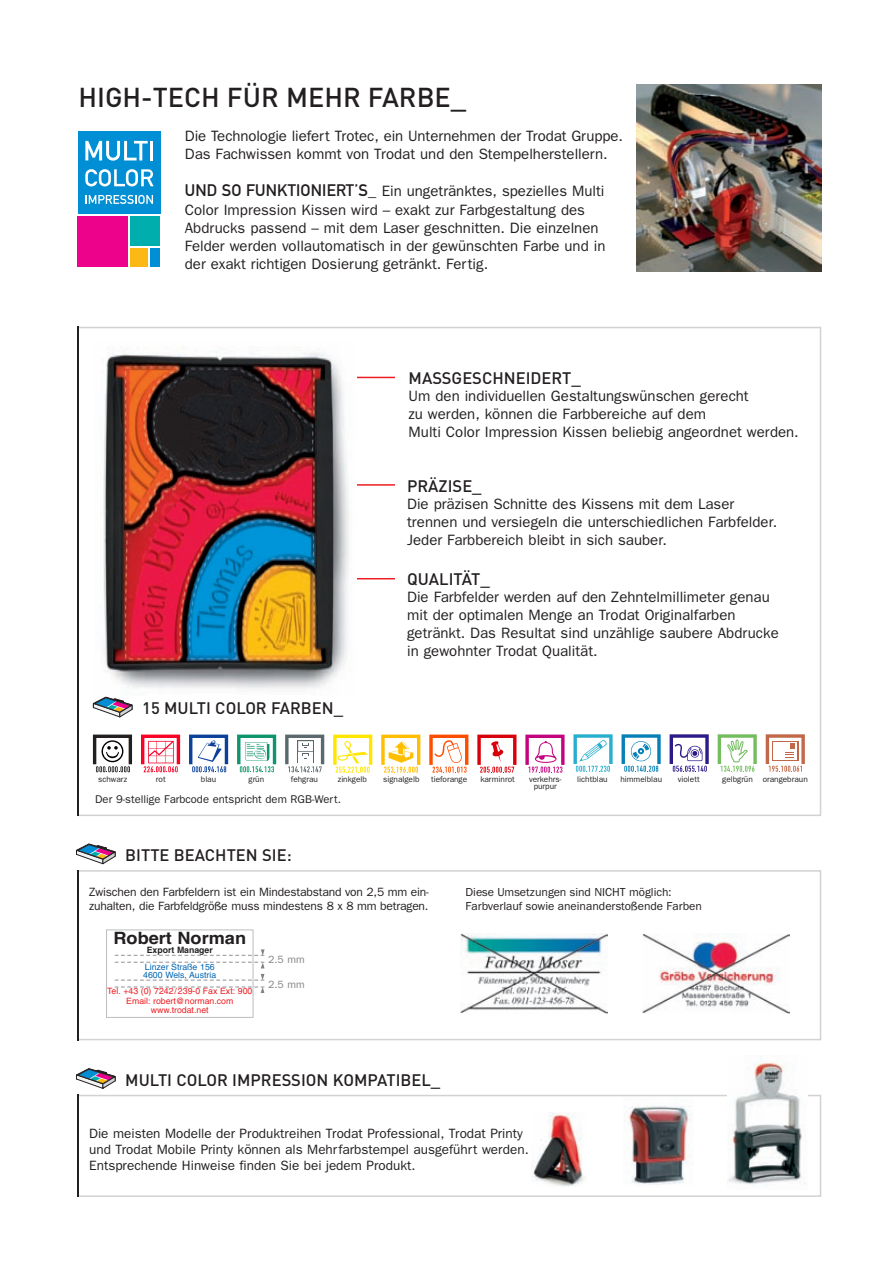
<style>
.page{position:relative;width:893px;height:1262px;background:#fff}
.page>*{position:absolute;margin:0;border:0;box-sizing:border-box;transform-origin:0 0}
.t1{font:500 27px "DIN";color:#231f20}
.t2{font:700 16.95px "Helvetica";color:#231f20;scale:1.07 1}
.t3{font:500 16.5px "DIN";color:#231f20}
.t4{font:15px/18px "Franklin Gothic";color:#231f20}
.t5{font:13.5px/16.2px "Franklin Gothic";color:#231f20}
.t6{font:12px/13.5px "Franklin Gothic";letter-spacing:-.015em;color:#231f20}
.t7{font:12px/13.5px "Franklin Got Itc T";color:#231f20}
.t8{font:11.25px "Franklin Gothic";color:#231f20}
.t9{font:10.5px "Franklin Gothic";color:#808285}
.t10{font:8.7px/9.1px "Helvetica";color:#ee1d23;text-align:center}
.t11{font:8.7px/8.7px "Helvetica";color:#0166b3}
.t12{font:700 8.7px "Helvetica";color:#231f20}
.t13{font:8.25px/6.8px "Franklin Gothic";color:#231f20;text-align:center}
.s1{font-family:"DIN Mittelschrift";font-size:16.5px}
</style>
<div class="page">
<div style="left:77px;top:870px;width:744px;height:170px;border:2px solid #d1d2d4"></div>
<hr style="left:77px;top:870px;width:2px;height:170px;background:#231f20">
<svg style="left:76px;top:843px;width:40px;height:21px"></svg>
<div style="left:77px;top:1094px;width:744px;height:102px;border:2px solid #d1d2d4"></div>
<img style="left:624px;top:1096px;width:70px;height:89px">
<img style="left:531px;top:1112px;width:54px;height:73px">
<hr style="left:77px;top:1094px;width:2px;height:102px;background:#231f20">
<svg style="left:76px;top:1068px;width:40px;height:21px"></svg>
<img style="left:728px;top:1055px;width:80px;height:130px">
<div style="left:106px;top:929px;width:147px;height:88px;border:1px solid #bcbdc0"></div>
<img style="left:460px;top:933px;width:148px;height:80px">
<img style="left:642px;top:933px;width:148px;height:80px">
<svg style="left:115px;top:986px;width:149px;height:6px"></svg>
<svg style="left:115px;top:949px;width:150px;height:6px"></svg>
<svg style="left:115px;top:961px;width:149px;height:19px"></svg>
<img style="left:637px;top:84px;width:184px;height:187px">
<div style="left:78px;top:131px;width:82px;height:83px;background:#008fd5"></div>
<svg style="left:85px;top:195px;width:68px;height:9px"></svg>
<svg style="left:85px;top:141px;width:63px;height:20px"></svg>
<hr style="left:150px;top:141px;width:3px;height:19px;background:#fff">
<svg style="left:85px;top:169px;width:69px;height:17px"></svg>
<div style="left:78px;top:216px;width:50px;height:50px;background:#ed028c"></div>
<div style="left:130px;top:216px;width:30px;height:30px;background:#00afad"></div>
<div style="left:130px;top:248px;width:18px;height:18px;background:#fcb814"></div>
<div style="left:151px;top:248px;width:9px;height:18px;background:#008fd5"></div>
<hr style="left:348px;top:376px;width:47px;height:2px;background:#ee1d23">
<hr style="left:348px;top:484px;width:47px;height:1px;background:#ee1d23">
<hr style="left:348px;top:578px;width:47px;height:1px;background:#ee1d23">
<hr style="left:77px;top:327px;width:2px;height:489px;background:#231f20">
<img style="left:103px;top:347px;width:254px;height:342px">
<svg style="left:93px;top:734px;width:39px;height:38px"></svg>
<svg style="left:237px;top:734px;width:39px;height:38px"></svg>
<svg style="left:189px;top:734px;width:39px;height:38px"></svg>
<svg style="left:141px;top:734px;width:39px;height:38px"></svg>
<svg style="left:285px;top:734px;width:39px;height:38px"></svg>
<svg style="left:429px;top:734px;width:39px;height:38px"></svg>
<svg style="left:381px;top:734px;width:39px;height:38px"></svg>
<svg style="left:333px;top:734px;width:39px;height:38px"></svg>
<svg style="left:477px;top:734px;width:39px;height:38px"></svg>
<svg style="left:525px;top:734px;width:39px;height:38px"></svg>
<svg style="left:766px;top:734px;width:39px;height:37px"></svg>
<svg style="left:669px;top:734px;width:40px;height:37px"></svg>
<svg style="left:573px;top:734px;width:39px;height:37px"></svg>
<svg style="left:718px;top:734px;width:39px;height:37px"></svg>
<svg style="left:621px;top:734px;width:40px;height:37px"></svg>
<svg style="left:92px;top:696px;width:41px;height:22px"></svg>
<h1 class="t1" style="left:79px;top:88px;width:389px">HIGH-TECH FÜR MEHR FARBE_</h1>
<p class="t4" style="left:185px;top:128px;width:440px">Die Technologie liefert Trotec, ein Unternehmen der Trodat Gruppe.<br>Das Fachwissen kommt von Trodat und den Stempelherstellern.</p>
<p class="t4" style="left:185px;top:183px;width:422px"><span class="s1">UND SO FUNKTIONIERT’S_</span> Ein ungetränktes, spezielles Multi Color Impression Kissen wird – exakt zur Farbgestaltung des Abdrucks passend – mit dem Laser geschnitten. Die einzelnen Felder werden vollautomatisch in der gewünschten Farbe und in der exakt richtigen Dosierung getränkt. Fertig.</p>
<p class="t3" style="left:142px;top:702px;width:202px">15 MULTI COLOR FARBEN_</p>
<p class="t3" style="left:409px;top:372px;width:174px">MASSGESCHNEIDERT_</p>
<p class="t4" style="left:409px;top:388px;width:392px">Um den individuellen Gestaltungswünschen gerecht<br>zu werden, können die Farbbereiche auf dem<br>Multi Color Impression Kissen beliebig angeordnet werden.</p>
<p class="t3" style="left:407px;top:480px;width:76px">PRÄZISE_</p>
<p class="t4" style="left:407px;top:496px;width:372px">Die präzisen Schnitte des Kissens mit dem Laser trennen und versiegeln die unterschiedlichen Farbfelder.<br>Jeder Farbbereich bleibt in sich sauber.</p>
<p class="t3" style="left:407px;top:573px;width:84px">QUALITÄT_</p>
<p class="t4" style="left:407px;top:589px;width:373px">Die Farbfelder werden auf den Zehntelmillimeter genau mit der optimalen Menge an Trodat Originalfarben getränkt. Das Resultat sind unzählige saubere Abdrucke in gewohnter Trodat Qualität.</p>
<p class="t13" style="left:98px;top:776px;width:31px">schwarz</p>
<p class="t13" style="left:156px;top:776px;width:11px">rot</p>
<p class="t13" style="left:201px;top:776px;width:17px">blau</p>
<p class="t13" style="left:249px;top:776px;width:17px">grün</p>
<p class="t13" style="left:291px;top:776px;width:29px">fehgrau</p>
<p class="t13" style="left:338px;top:776px;width:31px">zinkgelb</p>
<p class="t13" style="left:383px;top:776px;width:38px">signalgelb</p>
<p class="t13" style="left:431px;top:776px;width:38px">tieforange</p>
<p class="t13" style="left:480px;top:776px;width:36px">karminrot</p>
<p class="t13" style="left:529px;top:776px;width:34px">verkehrs&shy;purpur</p>
<p class="t13" style="left:577px;top:776px;width:32px">lichtblau</p>
<p class="t13" style="left:620px;top:776px;width:43px">himmelblau</p>
<p class="t13" style="left:678px;top:776px;width:23px">violett</p>
<p class="t13" style="left:722px;top:776px;width:87px">gelbgrün orangebraun</p>
<p class="t8" style="left:95px;top:794px;width:247px">Der 9-stellige Farbcode entspricht dem RGB-Wert.</p>
<p class="t3" style="left:125px;top:849px;width:168px">BITTE BEACHTEN SIE:</p>
<p class="t6" style="left:89px;top:886px;width:341px">Zwischen den Farbfeldern ist ein Mindestabstand von 2,5 mm ein&shy;zuhalten, die Farbfeldgröße muss mindestens 8 x 8 mm betragen.</p>
<p class="t7" style="left:465px;top:886px;width:238px">Diese Umsetzungen sind NICHT möglich:<br>Farbverlauf sowie aneinanderstoßende Farben</p>
<p class="t2" style="left:113px;top:932px;width:125px">Robert Norman</p>
<p class="t11" style="left:143px;top:962px;width:75px">Linzer Straße 156<br>4600 Wels, Austria</p>
<p class="t10" style="left:107px;top:987px;width:147px">Tel. +43 (0) 7242/239-0 Fax Ext: 900<br>Email: robert@norman.com www.trodat.net</p>
<p class="t12" style="left:147px;top:946px;width:68px">Export Manager</p>
<p class="t9" style="left:268px;top:955px;width:38px">2.5 mm</p>
<p class="t9" style="left:268px;top:980px;width:38px">2.5 mm</p>
<p class="t3" style="left:125px;top:1073px;width:316px">MULTI COLOR IMPRESSION KOMPATIBEL_</p>
<p class="t5" style="left:89px;top:1125px;width:441px">Die meisten Modelle der Produktreihen Trodat Professional, Trodat Printy und Trodat Mobile Printy können als Mehrfarbstempel ausgeführt werden.<br>Entsprechende Hinweise finden Sie bei jedem Produkt.</p>
</div>
